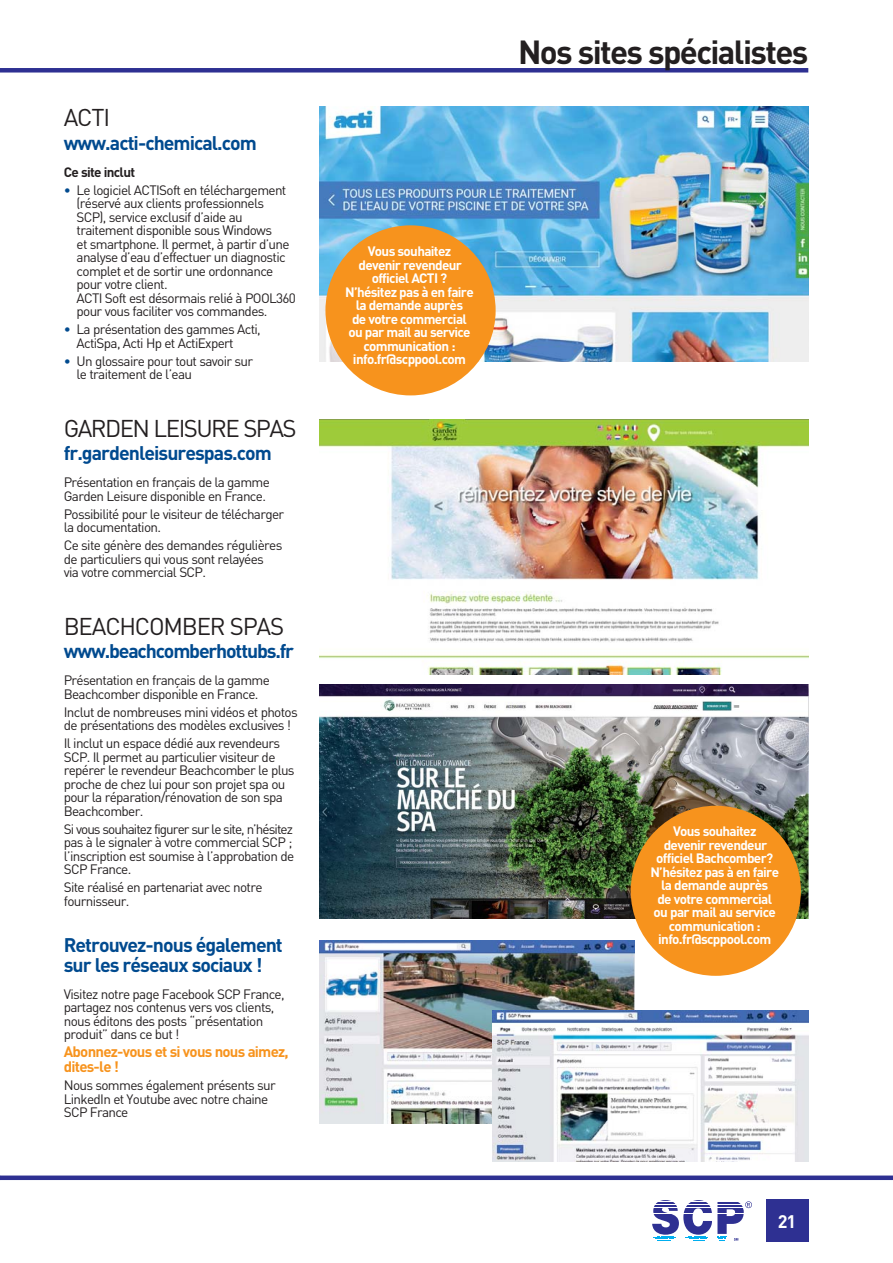
<style>
.page{position:relative;width:893px;height:1263px;background:#fff}
.page>*{position:absolute;margin:0;border:0;box-sizing:border-box;transform-origin:0 0}
.t1{font:700 33px "DIN";letter-spacing:-.05em;color:#231f20}
.t2{font:24px "DIN";letter-spacing:-.05em;color:#231f20}
.t3{font:700 19.5px/19.5px "DIN";letter-spacing:-.05em;color:#004a8f}
.t4{font:700 18px "DIN";color:#fff}
.t5{font:700 15px/15px "DIN";letter-spacing:-.05em;color:#f7931d}
.t6{font:13.5px/13.5px "DIN";letter-spacing:-.05em;color:#231f20}
.t7{font:700 13.5px/13.5px "DIN";letter-spacing:-.05em;color:#fff;text-align:center}
.t8{font:700 13.5px "DIN";letter-spacing:-.05em;color:#231f20}
.s1{color:#004a8f}
</style>
<div class="page">
<div style="left:0;top:68px;width:808px;height:5px;background:#2e3092"></div>
<div style="left:765px;top:1199px;width:43px;height:43px;background:#2e3092"></div>
<hr style="left:656px;top:1220px;width:23px;height:2px;background:#2e3092">
<hr style="left:652px;top:1223px;width:27px;height:3px;background:#2e3092">
<hr style="left:652px;top:1227px;width:27px;height:3px;background:#2e3092">
<svg style="left:655px;top:1231px;width:21px;height:4px"></svg>
<hr style="left:683px;top:1220px;width:29px;height:2px;background:#2e3092">
<hr style="left:683px;top:1223px;width:29px;height:3px;background:#2e3092">
<hr style="left:683px;top:1227px;width:28px;height:3px;background:#2e3092">
<svg style="left:688px;top:1231px;width:20px;height:4px"></svg>
<hr style="left:717px;top:1220px;width:25px;height:2px;background:#2e3092">
<hr style="left:717px;top:1223px;width:22px;height:3px;background:#2e3092">
<svg style="left:653px;top:1236px;width:22px;height:5px"></svg>
<svg style="left:685px;top:1236px;width:23px;height:5px"></svg>
<svg style="left:717px;top:1227px;width:10px;height:14px"></svg>
<svg style="left:734px;top:1238px;width:4px;height:3px"></svg>
<svg style="left:653px;top:1200px;width:99px;height:19px"></svg>
<hr style="left:0;top:1176px;width:892px;height:4px;background:#2e3092">
<img style="left:319px;top:106px;width:489px;height:255px">
<img style="left:319px;top:419px;width:489px;height:255px">
<img style="left:319px;top:685px;width:489px;height:233px">
<img style="left:319px;top:941px;width:315px;height:182px">
<img style="left:492px;top:1010px;width:316px;height:151px">
<div style="left:325px;top:225px;width:170px;height:170px;background:#f7931d;border-radius:50%"></div>
<div style="left:630px;top:806px;width:170px;height:170px;background:#f7931d;border-radius:50%"></div>
<h2 class="t2" style="left:64px;top:109px;width:48px">ACTI</h2>
<h3 class="t3" style="left:64px;top:135px;width:195px">www.acti-chemical.com</h3>
<p class="t8" style="left:64px;top:167px;width:73px">Ce site inclut</p>
<p class="t6" style="left:77px;top:185px;width:221px;text-indent:-13px"><span class="s1">•</span> Le logiciel ACTISoft en téléchargement (réservé aux clients professionnels SCP), service exclusif d’aide au traitement disponible sous Windows<br>et smartphone. Il permet, à partir d’une analyse d’eau d’effectuer un diagnostic complet et de sortir une ordonnance pour votre client.<br>ACTI Soft est désormais relié à POOL360 pour vous faciliter vos commandes.</p>
<p class="t6" style="left:77px;top:324px;width:186px;text-indent:-13px"><span class="s1">•</span> La présentation des gammes Acti,<br>ActiSpa, Acti Hp et ActiExpert</p>
<p class="t6" style="left:77px;top:356px;width:178px;text-indent:-13px"><span class="s1">•</span> Un glossaire pour tout savoir sur le traitement de l’eau</p>
<h2 class="t2" style="left:64px;top:420px;width:234px">GARDEN LEISURE SPAS</h2>
<h3 class="t3" style="left:64px;top:446px;width:209px">fr.gardenleisurespas.com</h3>
<p class="t6" style="left:64px;top:477px;width:208px">Présentation en français de la gamme<br>Garden Leisure disponible en France.</p>
<p class="t6" style="left:64px;top:509px;width:222px">Possibilité pour le visiteur de télécharger la documentation.</p>
<p class="t6" style="left:64px;top:540px;width:220px">Ce site génère des demandes régulières de particuliers qui vous sont relayées via votre commercial SCP.</p>
<h2 class="t2" style="left:64px;top:618px;width:222px">BEACHCOMBER SPAS</h2>
<h3 class="t3" style="left:64px;top:644px;width:232px">www.beachcomberhottubs.fr</h3>
<p class="t6" style="left:64px;top:675px;width:208px">Présentation en français de la gamme<br>Beachcomber disponible en France.</p>
<p class="t6" style="left:64px;top:707px;width:235px">Inclut de nombreuses mini vidéos et photos de présentations des modèles exclusives !</p>
<p class="t6" style="left:64px;top:738px;width:232px">Il inclut un espace dédié aux revendeurs SCP. Il permet au particulier visiteur de repérer le revendeur Beachcomber le plus proche de chez lui pour son projet spa ou pour la réparation/rénovation de son spa Beachcomber.</p>
<p class="t6" style="left:64px;top:824px;width:232px">Si vous souhaitez figurer sur le site, n’hésitez pas à le signaler à votre commercial SCP ; l’inscription est soumise à l’approbation de SCP France.</p>
<p class="t6" style="left:64px;top:882px;width:200px">Site réalisé en partenariat avec notre fournisseur.</p>
<h3 class="t3" style="left:64px;top:938px;width:220px">Retrouvez-nous également sur les réseaux sociaux !</h3>
<p class="t6" style="left:64px;top:989px;width:222px">Visitez notre page Facebook SCP France, partagez nos contenus vers vos clients, nous éditons des posts “présentation produit” dans ce but !</p>
<p class="t5" style="left:64px;top:1046px;width:226px">Abonnez-vous et si vous nous aimez, dites-le !</p>
<p class="t6" style="left:64px;top:1080px;width:213px">Nous sommes également présents sur<br>LinkedIn et Youtube avec notre chaine<br>SCP France</p>
<h1 class="t1" style="left:518px;top:40px;width:292px">Nos sites spécialistes</h1>
<p class="t7" style="left:345px;top:246px;width:130px">Vous souhaitez devenir revendeur officiel ACTI ?<br>N’hésitez pas à en faire la demande auprès<br>de votre commercial ou par mail au service communication : info.fr@scppool.com</p>
<p class="t7" style="left:650px;top:826px;width:130px">Vous souhaitez devenir revendeur officiel Bachcomber?<br>N’hésitez pas à en faire la demande auprès<br>de votre commercial ou par mail au service communication : info.fr@scppool.com</p>
<h3 class="t4" style="left:777px;top:1215px;width:20px">21</h3>
</div>
